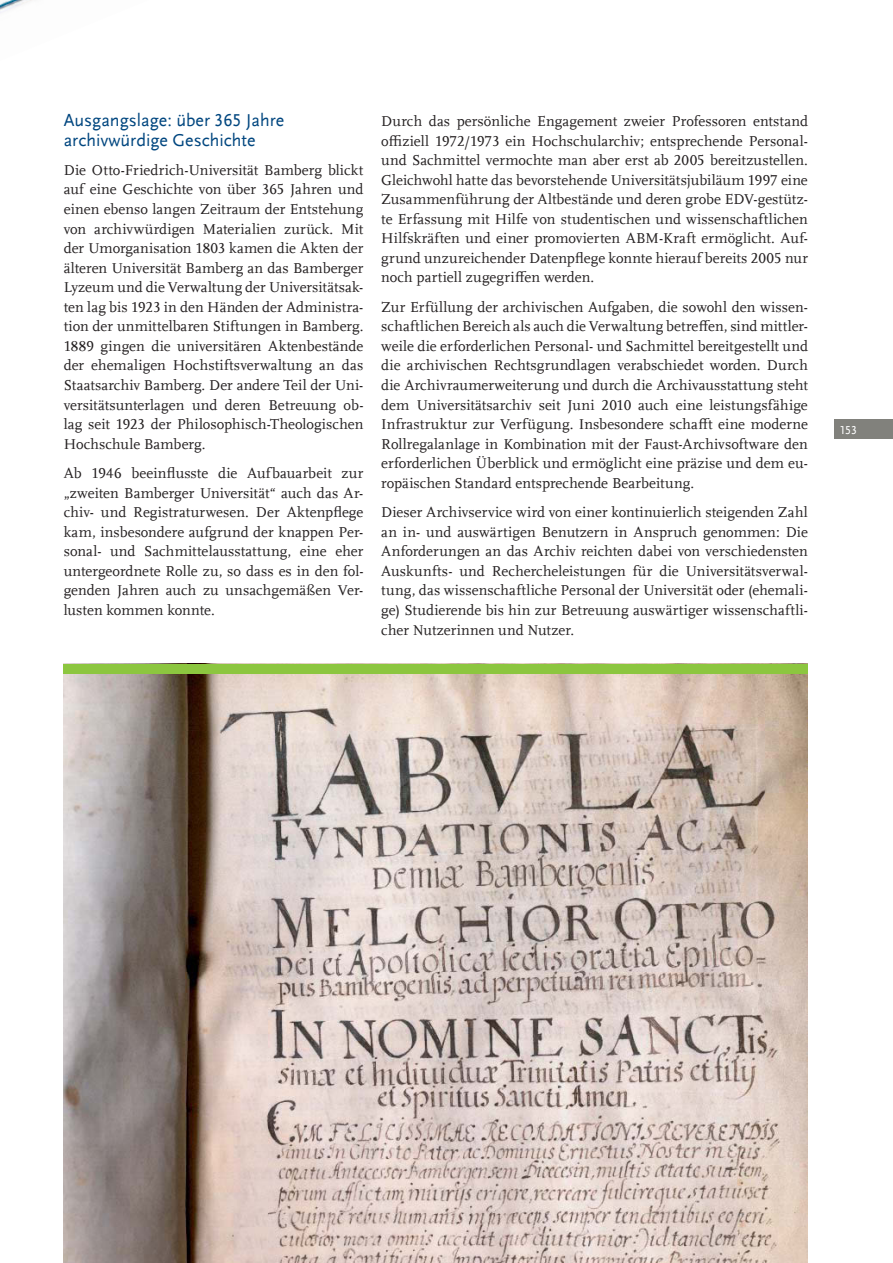
<style>
.page{position:relative;width:893px;height:1263px;background:#fff}
.page>*{position:absolute;margin:0;border:0;box-sizing:border-box;transform-origin:0 0}
.t1{font:18px/19.5px "UB Scala Sans";color:#00467f}
.t2{font:15px/19.5px "UB Scala";color:#231f20;text-align:justify}
.t3{font:12px "UB Scala Sans";color:#fff}
</style>
<div class="page">
<div style="left:835px;top:419px;width:58px;height:20px;background:#81817c"></div>
<img style="left:0;top:0;width:32px;height:13px">
<img style="left:64px;top:674px;width:744px;height:589px">
<div style="left:64px;top:664px;width:744px;height:10px;background:#8cc63f"></div>
<p class="t1" style="left:64px;top:112px;width:222px">Ausgangslage: über 365 Jahre archivwürdige Geschichte</p>
<p class="t2" style="left:64px;top:162px;width:301px">Die Otto-Friedrich-Universität Bamberg blickt auf eine Geschichte von über 365 Jahren und einen ebenso langen Zeitraum der Entstehung von archivwürdigen Materialien zurück. Mit der Umorganisation 1803 kamen die Akten der älteren Universität Bamberg an das Bamberger Lyzeum und die Verwaltung der Universitätsak&shy;ten lag bis 1923 in den Händen der Administra&shy;tion der unmittelbaren Stiftungen in Bamberg.<br>1889 gingen die universitären Aktenbestände der ehemaligen Hochstiftsverwaltung an das Staatsarchiv Bamberg. Der andere Teil der Uni&shy;versitätsunterlagen und deren Betreuung ob&shy;lag seit 1923 der Philosophisch-Theologischen Hochschule Bamberg.</p>
<p class="t2" style="left:64px;top:465px;width:301px">Ab 1946 beeinflusste die Aufbauarbeit zur „zweiten Bamberger Universität“ auch das Ar&shy;chiv- und Registraturwesen. Der Aktenpflege kam, insbesondere aufgrund der knappen Per&shy;sonal- und Sachmittelausstattung, eine eher untergeordnete Rolle zu, so dass es in den fol&shy;genden Jahren auch zu unsachgemäßen Ver&shy;lusten kommen konnte.</p>
<p class="t2" style="left:381px;top:113px;width:428px">Durch das persönliche Engagement zweier Professoren entstand offiziell 1972/1973 ein Hochschularchiv; entsprechende Personal&shy;und Sachmittel vermochte man aber erst ab 2005 bereitzustellen.<br>Gleichwohl hatte das bevorstehende Universitätsjubiläum 1997 eine Zusammenführung der Altbestände und deren grobe EDV-gestütz&shy;te Erfassung mit Hilfe von studentischen und wissenschaftlichen Hilfskräften und einer promovierten ABM-Kraft ermöglicht. Auf&shy;grund unzureichender Datenpflege konnte hierauf bereits 2005 nur noch partiell zugegriffen werden.</p>
<p class="t2" style="left:381px;top:299px;width:428px">Zur Erfüllung der archivischen Aufgaben, die sowohl den wissen&shy;schaftlichen Bereich als auch die Verwaltung betreffen, sind mittler&shy;weile die erforderlichen Personal- und Sachmittel bereitgestellt und die archivischen Rechtsgrundlagen verabschiedet worden. Durch die Archivraumerweiterung und durch die Archivausstattung steht dem Universitätsarchiv seit Juni 2010 auch eine leistungsfähige Infrastruktur zur Verfügung. Insbesondere schafft eine moderne Rollregalanlage in Kombination mit der Faust-Archivsoftware den erforderlichen Überblick und ermöglicht eine präzise und dem eu&shy;ropäischen Standard entsprechende Bearbeitung.</p>
<p class="t2" style="left:381px;top:504px;width:428px">Dieser Archivservice wird von einer kontinuierlich steigenden Zahl an in- und auswärtigen Benutzern in Anspruch genommen: Die Anforderungen an das Archiv reichten dabei von verschiedensten Auskunfts- und Rechercheleistungen für die Universitätsverwal&shy;tung, das wissenschaftliche Personal der Universität oder (ehemali&shy;ge) Studierende bis hin zur Betreuung auswärtiger wissenschaftli&shy;cher Nutzerinnen und Nutzer.</p>
<p class="t3" style="left:839px;top:425px;width:19px">153</p>
</div>
